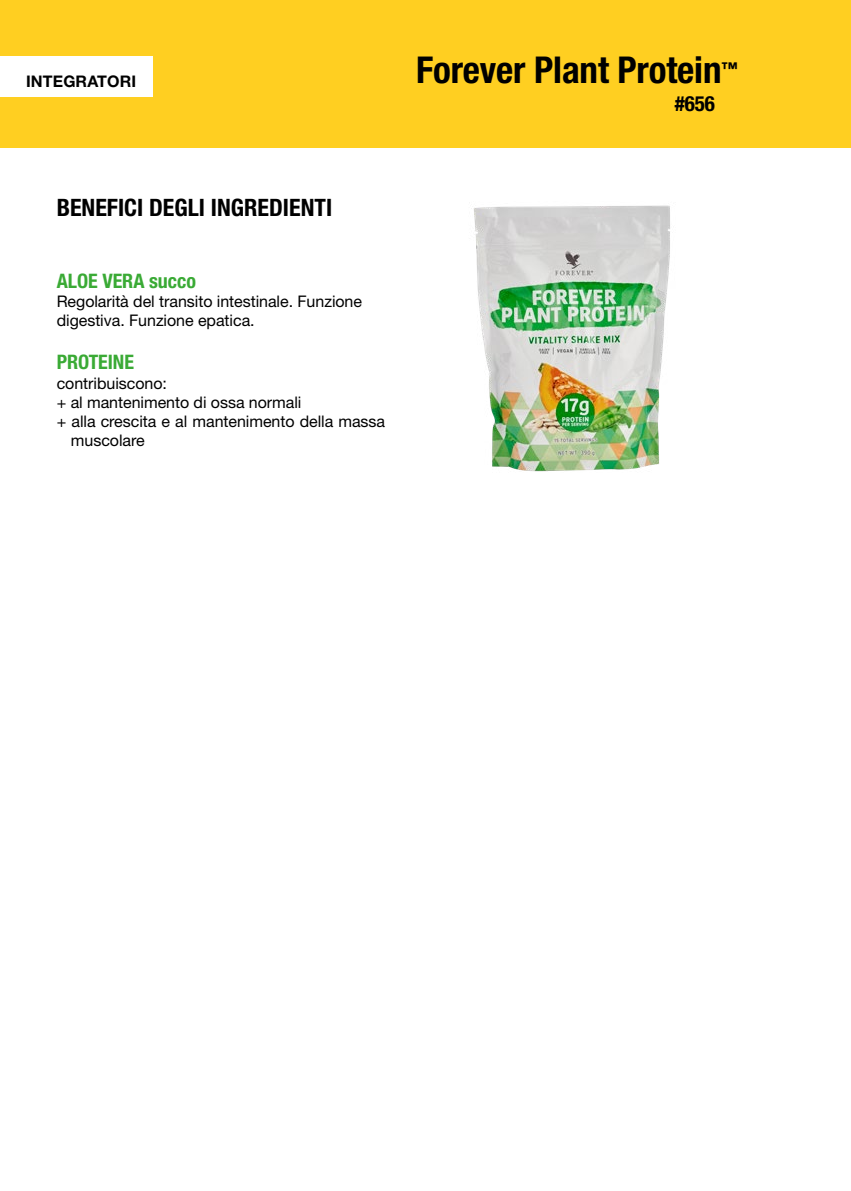
<style>
.page{position:relative;width:851px;height:1191px;background:#fff}
.page>*{position:absolute;margin:0;border:0;box-sizing:border-box;transform-origin:0 0}
.t1{font:700 condensed 37px "Helvetica Neue LT Std";letter-spacing:-.005em;color:#000}
.t2{font:700 condensed 24px "Helvetica Neue LT Std";color:#000}
.t3{font:700 condensed 21px "Helvetica Neue LT Std";color:#000}
.t4{font:700 condensed 20px "Helvetica Neue LT Std";letter-spacing:-.005em;color:#3aaa35}
.t5{font:700 condensed 16.4px "Helvetica Neue LT Std";color:#000}
.t6{font:16px/19.2px "Helvetica Neue LT Std";letter-spacing:-.005em;color:#000}
.t7{font:700 16px "Helvetica Neue LT Std";letter-spacing:.01em;color:#000}
</style>
<div class="page">
<div style="left:0;top:0;width:850px;height:147px;background:#ffcf21"></div>
<div style="left:0;top:57px;width:153px;height:40px;background:#fff"></div>
<img style="left:473px;top:205px;width:197px;height:267px">
<p class="t7" style="left:26px;top:71px;width:111px">INTEGRATORI</p>
<h1 class="t1" style="left:416px;top:48px;width:307px">Forever Plant Protein</h1>
<p class="t5" style="left:721px;top:58px;width:18px">™</p>
<h3 class="t3" style="left:674px;top:91px;width:42px">#656</h3>
<h2 class="t2" style="left:57px;top:192px;width:277px">BENEFICI DEGLI INGREDIENTI</h2>
<p class="t4" style="left:57px;top:268px;width:141px">ALOE VERA succo</p>
<p class="t6" style="left:57px;top:291px;width:307px">Regolarità del transito intestinale. Funzione digestiva. Funzione epatica.</p>
<p class="t4" style="left:57px;top:350px;width:79px">PROTEINE</p>
<p class="t6" style="left:57px;top:373px;width:112px">contribuiscono:</p>
<p class="t6" style="left:57px;top:392px;width:246px">+ al mantenimento di ossa normali</p>
<p class="t6" style="left:57px;top:411px;width:330px">+ alla crescita e al mantenimento della massa</p>
<p class="t6" style="left:71px;top:430px;width:75px">muscolare</p>
</div>
